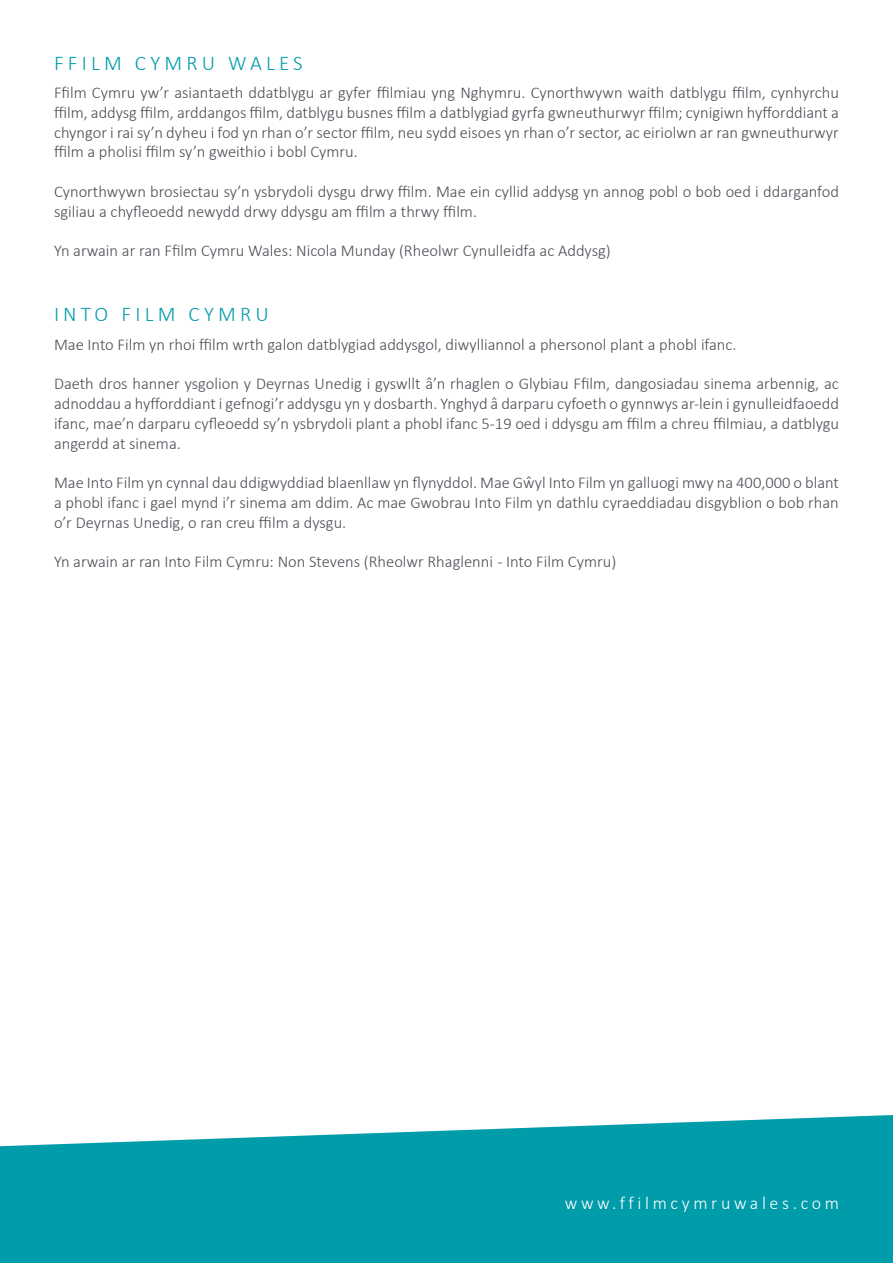
<style>
.page{position:relative;width:893px;height:1263px;background:#fff}
.page>*{position:absolute;margin:0;border:0;box-sizing:border-box;transform-origin:0 0}
.t1{font:300 21px "Calibri";letter-spacing:.2em;color:#009ca9}
.t2{font:300 18px "Calibri";letter-spacing:.2em;color:#fff}
.t3{font:300 16.5px/19.8px "Calibri";color:#4c4e55;text-align:justify}
</style>
<div class="page">
<svg style="left:0;top:1115px;width:893px;height:148px;background:#1aa6b2"></svg>
<p class="t1" style="left:54px;top:50px;width:250px">FFILM CYMRU WALES</p>
<p class="t3" style="left:54px;top:83px;width:786px">Ffilm Cymru yw’r asiantaeth ddatblygu ar gyfer ffilmiau yng Nghymru. Cynorthwywn waith datblygu ffilm, cynhyrchu ffilm, addysg ffilm, arddangos ffilm, datblygu busnes ffilm a datblygiad gyrfa gwneuthurwyr ffilm; cynigiwn hyfforddiant a chyngor i rai sy’n dyheu i fod yn rhan o’r sector ffilm, neu sydd eisoes yn rhan o’r sector, ac eiriolwn ar ran gwneuthurwyr ffilm a pholisi ffilm sy’n gweithio i bobl Cymru.</p>
<p class="t3" style="left:54px;top:182px;width:786px">Cynorthwywn brosiectau sy’n ysbrydoli dysgu drwy ffilm. Mae ein cyllid addysg yn annog pobl o bob oed i ddarganfod sgiliau a chyfleoedd newydd drwy ddysgu am ffilm a thrwy ffilm.</p>
<p class="t3" style="left:54px;top:241px;width:558px">Yn arwain ar ran Ffilm Cymru Wales: Nicola Munday (Rheolwr Cynulleidfa ac Addysg)</p>
<p class="t1" style="left:54px;top:301px;width:212px">INTO FILM CYMRU</p>
<p class="t3" style="left:54px;top:334px;width:684px">Mae Into Film yn rhoi ffilm wrth galon datblygiad addysgol, diwylliannol a phersonol plant a phobl ifanc.</p>
<p class="t3" style="left:54px;top:374px;width:786px">Daeth dros hanner ysgolion y Deyrnas U nedig i gyswllt â’n rhaglen o Glybiau Ffilm, dangosiadau sinema arbennig, ac adnoddau a hyfforddiant i gefnogi’r addysgu yn y dosbarth. Ynghyd â darparu cyfoeth o gynnwys ar-lein i gynulleidfaoedd ifanc, mae’n darparu cyfleoedd sy’n ysbrydoli plant a phobl ifanc 5-19 oed i ddysgu am ffilm a chreu ffilmiau, a datblygu angerdd at sinema.</p>
<p class="t3" style="left:54px;top:473px;width:786px">Mae Into Film yn cynnal dau ddigwyddiad blaenllaw yn flynyddol. Mae Gŵyl Into Film yn galluogi mwy na 400,000 o blant a phobl ifanc i gael mynd i’r sinema am ddim. Ac mae Gwobrau Into Film yn dathlu cyraeddiadau disgyblion o bob rhan o’r Deyrnas U nedig, o ran creu ffilm a dysgu.</p>
<p class="t3" style="left:54px;top:552px;width:564px">Yn arwain ar ran Into Film Cymru: Non Stevens (Rheolwr Rhaglenni - Into Film Cymru)</p>
<p class="t2" style="left:565px;top:1192px;width:276px">www.ffilmcymruwales.com</p>
</div>
